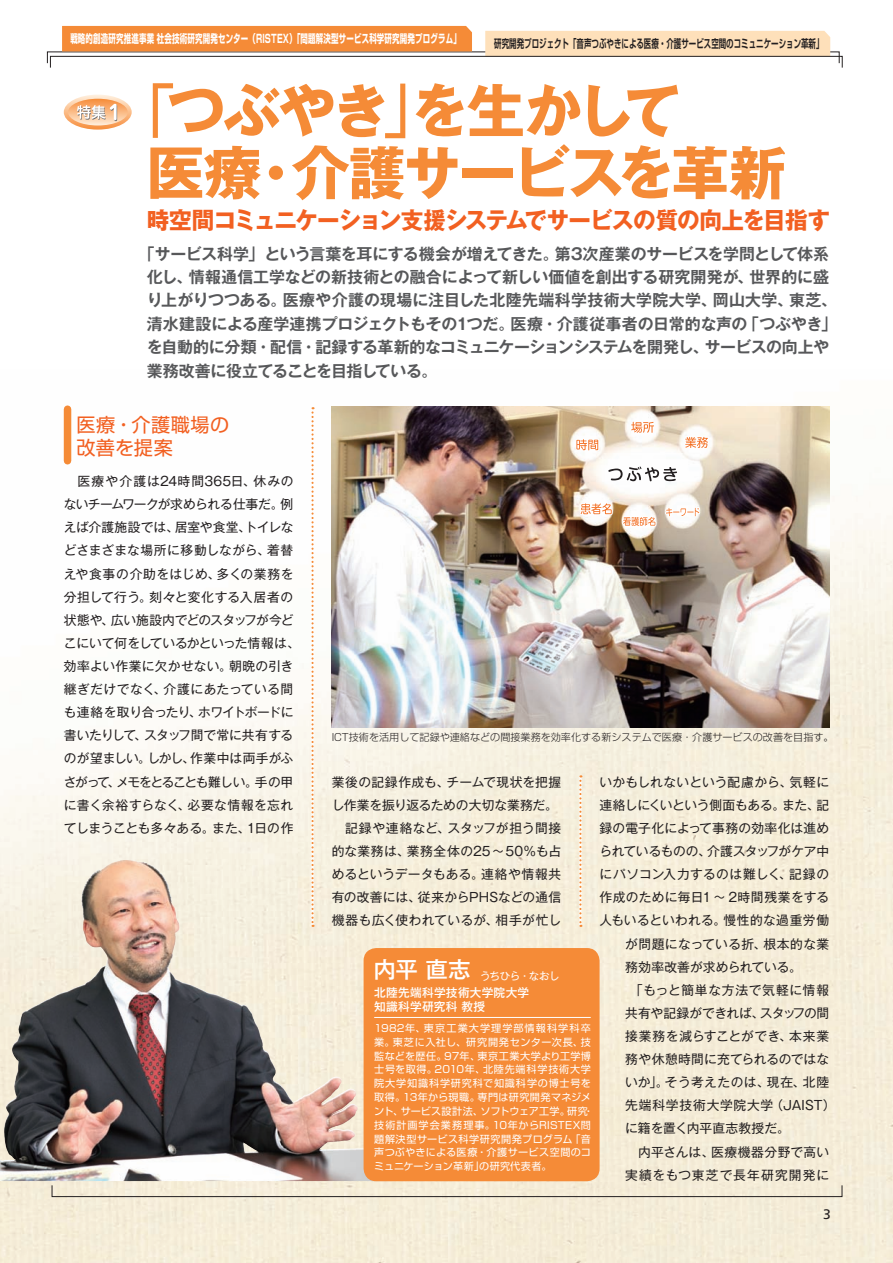
<style>
.page{position:relative;width:893px;height:1263px;background:#fff}
.page>*{position:absolute;margin:0;border:0;box-sizing:border-box;transform-origin:0 0}
.t1{font:700 58.05px/61.9px "Gothic MB101 Pr 6 N";letter-spacing:-.055em;color:#f58b37}
.t2{font:700 23.4px "Gothic MB101 Pro";letter-spacing:-.045em;color:#f26021}
.t3{font:19.2px/23.1px "Shin Go Pr 6 N";letter-spacing:.02em;color:#f26021}
.t4{font:700 15.9px/23.4px "Gothic MB101 Pro De";letter-spacing:-.015em;color:#57585a}
.t5{font:13.8px "Frutiger";color:#231f20}
.t6{font:12.75px/23.1px "Gothic MB101 Pr 6 N";letter-spacing:.015em;color:#231f20}
.t7{font:700 11.7px "Shin Go Pro";letter-spacing:.02em;color:#fff;scale:.64 1}
.t8{font:700 11.7px "Shin Go Pro De";color:#231f20;scale:.64 1}
.t9{font:500 11.7px/13.8px "Gothic MB101 Pr 6 N";letter-spacing:.02em;color:#fff}
.t10{font:10.5px "Gothic MB101 Pr 6 N";letter-spacing:-.04em;color:#fff}
.t11{font:10.05px/13.8px "Shin Go Pr 6 N";letter-spacing:.045em;color:#fff}
.t12{font:300 10.05px "Shin Go Pr 6 N";color:#231f20}
.s1{font-weight:500}
.s2{font-weight:500;font-size:22.5px}
</style>
<div class="page">
<img style="left:0;top:405px;width:893px;height:858px">
<img style="left:81px;top:859px;width:44px;height:48px">
<svg style="left:579px;top:775px;width:2px;height:152px"></svg>
<div style="left:52px;top:1185px;width:790px;height:12px;border:1px solid #231f20"></div>
<div style="left:62px;top:26px;width:410px;height:25px;background:#f58b37"></div>
<svg style="left:311px;top:407px;width:3px;height:520px"></svg>
<div style="left:64px;top:409px;width:7px;height:52px;background:#f58b37"></div>
<div style="left:485px;top:31px;width:345px;height:25px;background:#fee0ba"></div>
<div style="left:50px;top:56px;width:793px;height:12px;border:1px solid #231f20"></div>
<svg style="left:64px;top:95px;width:68px;height:35px"></svg>
<img style="left:332px;top:406px;width:497px;height:321px">
<svg style="left:629px;top:420px;width:27px;height:15px"></svg>
<svg style="left:683px;top:428px;width:27px;height:22px"></svg>
<svg style="left:574px;top:437px;width:26px;height:15px"></svg>
<img style="left:579px;top:467px;width:123px;height:119px">
<div style="left:364px;top:948px;width:236px;height:233px;background:#f58b37;border-radius:13px"></div>
<hr style="left:374px;top:1017px;width:217px;height:1px;background:#fff">
<p class="t7" style="left:70px;top:30px;width:612px">戦略的創造研究推進事業 社会技術研究開発センター（RISTEX）「問題解決型サービス科学研究開発プログラム」</p>
<p class="t8" style="left:494px;top:33px;width:516px">研究開発プロジェクト「音声つぶやきによる医療・介護サービス空間のコミュニケーション革新」</p>
<h1 class="t1" style="left:147px;top:78px;width:641px;text-indent:-29px"><span class="s1">「</span>つぶやき<span class="s1">」</span>を生かして<br>医療・介護サービスを革新</h1>
<h2 class="t2" style="left:147px;top:201px;width:685px">時空間コミュニケーション支援システムでサービスの質の向上を目指す</h2>
<p class="t4" style="left:147px;top:240px;width:692px;text-indent:-8px">「サービス科学」という言葉を耳にする機会が増えてきた。第3次産業のサービスを学問として体系化し、情報通信工学などの新技術との融合によって新しい価値を創出する研究開発が、世界的に盛り上がりつつある。医療や介護の現場に注目した北陸先端科学技術大学院大学、岡山大学、東芝、清水建設による産学連携プロジェクトもその1つだ。医療・介護従事者の日常的な声の「つぶやき」を自動的に分類・配信・記録する革新的なコミュニケーションシステムを開発し、サービスの向上や業務改善に役立てることを目指している。</p>
<h3 class="t3" style="left:77px;top:411px;width:154px">医療・介護職場の改善を提案</h3>
<p class="t6" style="left:64px;top:469px;width:237px">　医療や介護は24時間365日、休みのないチームワークが求められる仕事だ。例えば介護施設では、居室や食堂、トイレなどさまざまな場所に移動しながら、着替えや食事の介助をはじめ、多くの業務を分担して行う。刻々と変化する入居者の状態や、広い施設内でどのスタッフが今どこにいて何をしているかといった情報は、効率よい作業に欠かせない。朝晩の引き継ぎだけでなく、介護にあたっている間も連絡を取り合ったり、ホワイトボードに書いたりして、スタッフ間で常に共有するのが望ましい。しかし、作業中は両手がふさがって、メモをとることも難しい。手の甲に書く余裕すらなく、必要な情報を忘れてしまうことも多々ある。また、1日の作</p>
<p class="t12" style="left:332px;top:729px;width:503px">ICT技術を活用して記録や連絡などの間接業務を効率化する新システムで医療・介護サービスの改善を目指す。</p>
<p class="t6" style="left:332px;top:769px;width:231px">業後の記録作成も、チームで現状を把握し作業を振り返るための大切な業務だ。　記録や連絡など、スタッフが担う間接的な業務は、業務全体の25～50％も占めるというデータもある。連絡や情報共有の改善には、従来からPHSなどの通信機器も広く使われているが、相手が忙し</p>
<p class="t6" style="left:600px;top:769px;width:231px;text-align:justify">いかもしれないという配慮から、気軽に連絡しにくいという側面もある。また、記録の電子化によって事務の効率化は進められているものの、介護スタッフがケア中にパソコン入力するのは難しく、記録の作成のために毎日1～ 2時間残業をする人もいるといわれる。慢性的な過重労働</p>
<p class="t10" style="left:373px;top:967px;width:188px"><span class="s2">内平 直志</span>　うちひら・なおし</p>
<p class="t9" style="left:374px;top:985px;width:156px">北陸先端科学技術大学院大学知識科学研究科 教授</p>
<p class="t11" style="left:374px;top:1020px;width:221px">1982年、東京工業大学理学部情報科学科卒業。東芝に入社し、研究開発センター次長、技監などを歴任。97年、東京工業大学より工学博士号を取得。2010年、北陸先端科学技術大学院大学知識科学研究科で知識科学の博士号を取得。13年から現職。専門は研究開発マネジメント、サービス設計法、ソフトウェア工学。研究・技術計画学会業務理事。10年からRISTEX問題解決型サービス科学研究開発プログラム「音声つぶやきによる医療・介護サービス空間のコミュニケーション革新」の研究代表者。</p>
<p class="t6" style="left:625px;top:931px;width:212px">が問題になっている折、根本的な業務効率改善が求められている。<br>　「もっと簡単な方法で気軽に情報共有や記録ができれば、スタッフの間接業務を減らすことができ、本来業務や休憩時間に充てられるのではないか」。そう考えたのは、現在、北陸先端科学技術大学院大学（JAIST）に籍を置く内平直志教授だ。<br>　内平さんは、医療機器分野で高い実績をもつ東芝で長年研究開発に</p>
<p class="t5" style="left:823px;top:1206px;width:9px">3</p>
</div>
